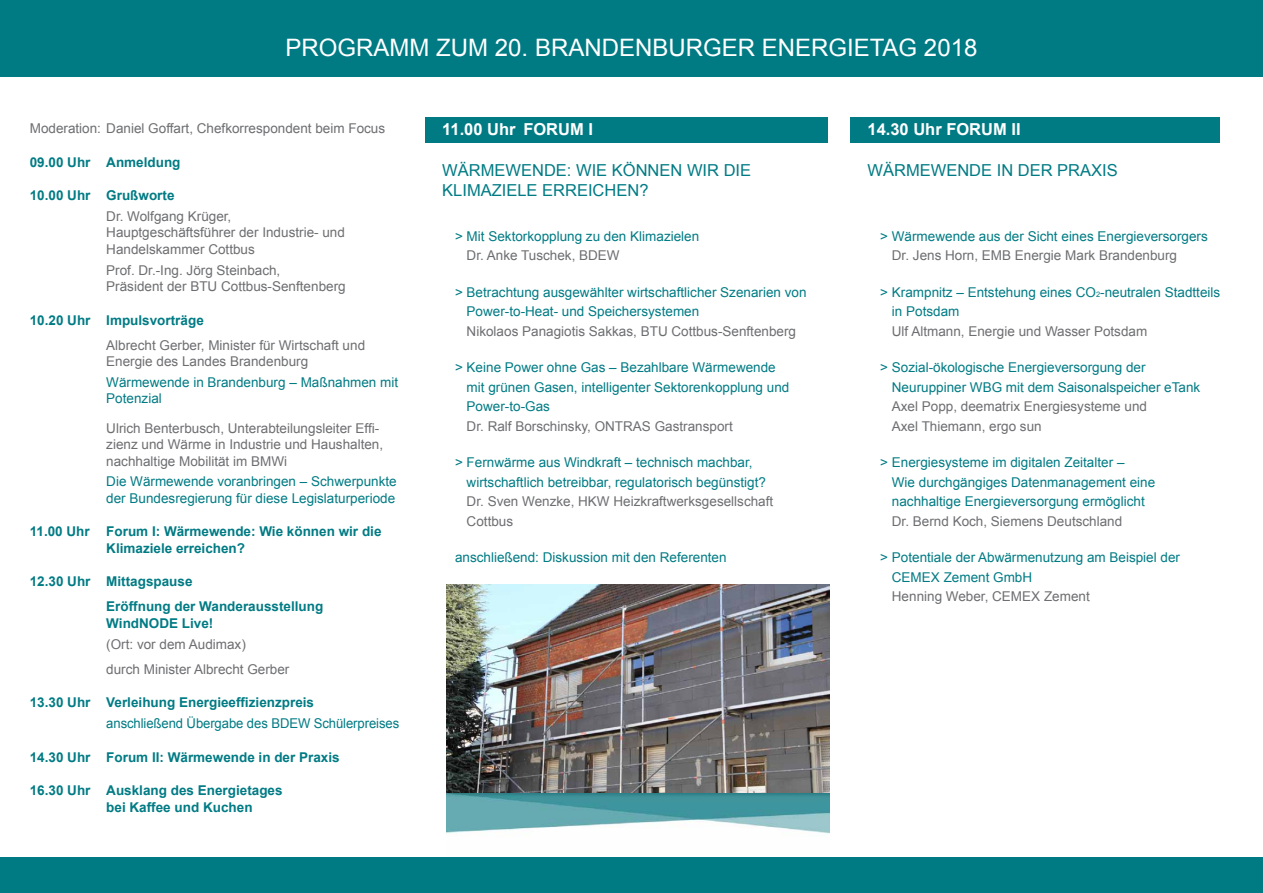
<style>
.page{position:relative;width:1263px;height:893px;background:#fff}
.page>*{position:absolute;margin:0;border:0;box-sizing:border-box;transform-origin:0 0}
.t1{font:24px "Arial";color:#fff}
.t2{font:16.5px "Arial";color:#007b84}
.t3{font:700 16.5px "Arial";color:#fff}
.t4{font:13.5px/19.5px "Arial";color:#007b84}
.t5{font:13.5px/16.5px "Arial";color:#6d6e71}
.t6{font:700 13.5px/16.5px "Arial";color:#007b84}
.s1{font-size:7.5px}
</style>
<div class="page">
<img style="left:446px;top:792px;width:383px;height:66px">
<img style="left:446px;top:584px;width:383px;height:208px">
<div style="left:850px;top:117px;width:370px;height:25px;background:#007b84"></div>
<div style="left:0;top:0;width:1263px;height:77px;background:#007b84"></div>
<div style="left:425px;top:117px;width:403px;height:25px;background:#007b84"></div>
<div style="left:0;top:858px;width:1263px;height:35px;background:#007b84"></div>
<h1 class="t1" style="left:286px;top:32px;width:108px">Prog ramm</h1>
<h1 class="t1" style="left:436px;top:32px;width:18px">zum</h1>
<h1 class="t1" style="left:495px;top:32px;width:349px">20. Brandenburger Energietag</h1>
<h1 class="t1" style="left:924px;top:32px;width:55px">2018</h1>
<p class="t5" style="left:30px;top:120px;width:357px">Moderation: Daniel Goffart, Chefkorrespondent beim Focus</p>
<p class="t6" style="left:30px;top:154px;width:152px">09.00 Uhr Anmeldung</p>
<p class="t6" style="left:30px;top:188px;width:71px">10.00 Uhr G</p>
<p class="t6" style="left:117px;top:188px;width:59px">rußworte</p>
<p class="t5" style="left:106px;top:208px;width:240px">Dr. Wolfgang Krüger,<br>Hauptgeschäftsführer der Industrie- und<br>Handelskammer Cottbus</p>
<p class="t5" style="left:106px;top:262px;width:241px">Prof. Dr.-Ing. Jörg Steinbach,<br>Präsident der BTU Cottbus-Senftenberg</p>
<p class="t6" style="left:30px;top:312px;width:176px">10.20 Uhr Impulsvorträge</p>
<p class="t5" style="left:106px;top:337px;width:260px">Albrecht Gerber, Minister für Wirtschaft und<br>Energie des Landes Brandenburg</p>
<p class="t4" style="left:106px;top:374px;width:293px;line-height:16.5px">Wärmewende in Brandenburg – Maßnahmen mit<br>Potenzial</p>
<p class="t5" style="left:106px;top:420px;width:278px">Ulrich Benterbusch, Unterabteilungsleiter Effi&shy;zienz und Wärme in Industrie und Haushalten, nachhaltige Mobilität im BMWi</p>
<p class="t4" style="left:106px;top:474px;width:292px;line-height:16.5px">Die Wärmewende voranbringen – Schwerpunkte der Bundesregierung für diese Legislaturperiode</p>
<p class="t6" style="left:106px;top:524px;width:277px;text-indent:-77px">11.00 Uhr Forum I: Wärmewende: Wie können wir die<br>Klimaziele erreichen?</p>
<p class="t6" style="left:106px;top:570px;width:219px;line-height:25px;text-indent:-77px">12.30 Uhr M ittagspause<br>Eröffnung der Wanderausstellung</p>
<p class="t6" style="left:106px;top:615px;width:44px">WindNODE</p>
<p class="t6" style="left:182px;top:615px;width:33px">Live!</p>
<p class="t5" style="left:106px;top:632px;width:185px;line-height:25px">(Ort: vor dem Audimax)<br>durch Minister Albrecht Gerber</p>
<p class="t6" style="left:30px;top:695px;width:286px">13.30 Uhr Verleihung Energieeffizienzpreis</p>
<p class="t4" style="left:106px;top:714px;width:294px">anschließend Übergabe des BDEW Schülerpreises</p>
<p class="t6" style="left:30px;top:749px;width:311px">14.30 Uhr Forum II: Wärmewende in der Praxis</p>
<p class="t6" style="left:106px;top:782px;width:178px;text-indent:-77px">16.30 Uhr Ausklang des Energietages bei Kaffee und Kuchen</p>
<p class="t3" style="left:442px;top:119px;width:152px">11.00 Uhr Forum I</p>
<p class="t2" style="left:442px;top:159px;width:52px">Wärmewe</p>
<p class="t2" style="left:532px;top:159px;width:202px">nde: Wie können wir die</p>
<p class="t2" style="left:442px;top:179px;width:22px">Klimaziele</p>
<p class="t2" style="left:542px;top:179px;width:46px">erreiche</p>
<p class="t2" style="left:627px;top:179px;width:23px">n?</p>
<p class="t4" style="left:455px;top:226px;width:246px">&gt; Mit Sektorkopplung zu den Klimazielen</p>
<p class="t5" style="left:467px;top:247px;width:155px">Dr. Anke Tuschek, BDEW</p>
<p class="t4" style="left:467px;top:282px;width:341px;text-indent:-12px">&gt; Betrachtung ausgewählter wirtschaftlicher Szenarien von<br>Power-to-Heat- und Speichersystemen</p>
<p class="t5" style="left:467px;top:323px;width:331px">N ikolaos Panagiotis Sakkas, BTU Cottbus-Senftenberg</p>
<p class="t4" style="left:467px;top:358px;width:324px;text-indent:-12px">&gt; Keine Power ohne Gas – Bezahlbare Wärmewende mit grünen Gasen, intelligenter Sektorenkopplung und<br>Power-to-Gas</p>
<p class="t5" style="left:467px;top:418px;width:268px">Dr. Ralf Borschinsky, ONTRAS Gastransport</p>
<p class="t4" style="left:467px;top:453px;width:301px;text-indent:-12px">&gt; Fernwärme aus Windkraft – technisch machbar, wirtschaftlich betreibbar, regulatorisch begünstigt?</p>
<p class="t5" style="left:467px;top:492px;width:308px;line-height:19.5px">Dr. Sven Wenzke, HKW Heizkraftwerksgesellschaft<br>Cottbus</p>
<p class="t4" style="left:455px;top:548px;width:273px">anschließend: Diskussion mit den Referenten</p>
<p class="t3" style="left:867px;top:119px;width:155px">14.30 Uhr Forum II</p>
<p class="t2" style="left:867px;top:159px;width:52px">Wärmewe</p>
<p class="t2" style="left:957px;top:159px;width:153px">nde in der Praxis</p>
<p class="t4" style="left:880px;top:226px;width:329px">&gt; Wärmewende aus der Sicht eines Energieversorgers</p>
<p class="t5" style="left:892px;top:247px;width:287px">Dr. Jens Horn, EMB Energie Mark Brandenburg</p>
<p class="t4" style="left:892px;top:282px;width:330px;text-indent:-12px">&gt; Krampnitz – Entstehung eines CO<span class="s1">2</span>-neutralen Stadtteils in Potsdam</p>
<p class="t5" style="left:892px;top:323px;width:257px">Ulf Altmann, Energie und Wasser Potsdam</p>
<p class="t4" style="left:892px;top:358px;width:310px;text-indent:-12px">&gt; Sozial-ökologische Energieversorgung der<br>Neuruppiner WBG mit dem Saisonalspeicher eTank</p>
<p class="t5" style="left:892px;top:397px;width:257px;line-height:19.5px">Axel Popp, deematrix Energiesysteme und<br>Axel Thiemann, ergo sun</p>
<p class="t4" style="left:892px;top:453px;width:265px;text-indent:-12px">&gt; Energiesysteme im digitalen Zeitalter –<br>Wie durchgängiges Datenmanagement eine nachhaltige Energieversorgung ermöglicht</p>
<p class="t5" style="left:892px;top:513px;width:232px">Dr. Bernd Koch, Siemens Deutschland</p>
<p class="t4" style="left:892px;top:548px;width:290px;text-indent:-12px">&gt; Potentiale der Abwärmenutzung am Beispiel der<br>CEMEX Zement GmbH</p>
<p class="t5" style="left:892px;top:588px;width:199px">Henning Weber, CEMEX Zement</p>
</div>
